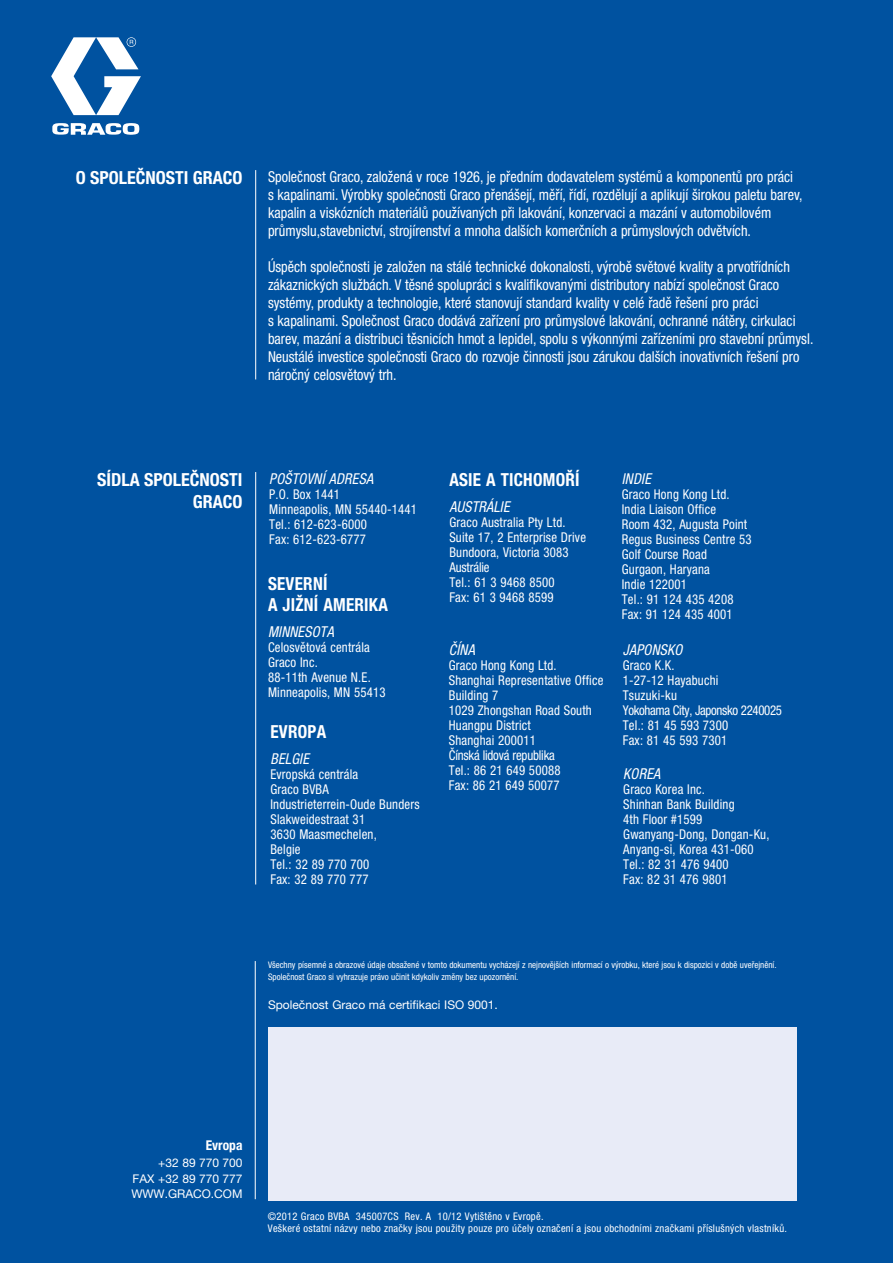
<style>
.page{position:relative;width:893px;height:1263px;background:#0052a0}
.page>*{position:absolute;margin:0;border:0;box-sizing:border-box;transform-origin:0 0}
.t1{font:700 condensed 18px/21.6px "Helvetica Neue LTCE";letter-spacing:.01em;color:#fff;scale:.95 1}
.t2{font:700 condensed 18px/21.6px "Helvetica Neue LTCE";letter-spacing:.01em;color:#fff;text-align:right}
.t3{font:condensed 15px/18px "Helvetica Neue LTCE";color:#fff;scale:.95 1}
.t4{font:italic condensed 15px "Helvetica Neue LTCE";letter-spacing:.015em;color:#fff;scale:.95 1}
.t5{font:condensed 13.5px/15px "Helvetica Neue LTCE";letter-spacing:.015em;color:#fff;scale:.95 1}
.t6{font:700 condensed 13.5px "Helvetica Neue LTCE";color:#fff}
.t7{font:12px/16.5px "Helvetica Neue CELT";color:#fff;text-align:right}
.t8{font:condensed 10.5px/12px "Helvetica Neue LTCE";letter-spacing:.025em;color:#fff}
.t9{font:condensed 9px/12px "Helvetica Neue LTCE";color:#fff}
</style>
<div class="page">
<svg style="left:51px;top:37px;width:90px;height:98px"></svg>
<div style="left:268px;top:1027px;width:529px;height:173px;background:#e8ebf7"></div>
<hr style="left:255px;top:961px;width:1px;height:238px;background:#fff">
<hr style="left:255px;top:472px;width:1px;height:412px;background:#fff">
<hr style="left:255px;top:170px;width:1px;height:209px;background:#fff">
<h1 class="t2" style="left:76px;top:167px;width:168px">O SPOLEČNOSTI GRACO</h1>
<p class="t3" style="left:268px;top:167px;width:564px">Společnost Graco, založená v roce 1926, je předním dodavatelem systémů a komponentů pro práci s kapalinami. Výrobky společnosti Graco přenášejí, měří, řídí, rozdělují a aplikují širokou paletu barev, kapalin a viskózních materiálů používaných při lakování, konzervaci a mazání v automobilovém průmyslu,stavebnictví, strojírenství a mnoha dalších komerčních a průmyslových odvětvích.</p>
<p class="t3" style="left:268px;top:257px;width:576px">Úspěch společnosti je založen na stálé technické dokonalosti, výrobě světové kvality a prvotřídních zákaznických službách. V těsné spolupráci s kvalifikovanými distributory nabízí společnost Graco systémy, produkty a technologie, které stanovují standard kvality v celé řadě řešení pro práci<br>s kapalinami. Společnost Graco dodává zařízení pro průmyslové lakování, ochranné nátěry, cirkulaci barev, mazání a distribuci těsnicích hmot a lepidel, spolu s výkonnými zařízeními pro stavební průmysl.<br>Neustálé investice společnosti Graco do rozvoje činnosti jsou zárukou dalších inovativních řešení pro náročný celosvětový trh.</p>
<h1 class="t2" style="left:97px;top:469px;width:147px">SÍDLA SPOLEČNOSTI<br>GRACO</h1>
<h1 class="t1" style="left:449px;top:469px;width:139px">ASIE A TICHOMOŘÍ</h1>
<p class="t4" style="left:449px;top:497px;width:65px">AUSTRÁLIE</p>
<p class="t5" style="left:449px;top:514px;width:145px">Graco Australia Pty Ltd.<br>Suite 17, 2 Enterprise Drive<br>Bundoora, Victoria 3083<br>Austrálie<br>Tel.: 61 3 9468 8500<br>Fax: 61 3 9468 8599</p>
<p class="t4" style="left:269px;top:470px;width:111px">POŠTOVNÍ ADRESA</p>
<p class="t5" style="left:269px;top:486px;width:157px">P.O. Box 1441<br>Minneapolis, MN 55440-1441<br>Tel.: 612-623-6000<br>Fax: 612-623-6777</p>
<p class="t4" style="left:622px;top:470px;width:32px">INDIE</p>
<p class="t5" style="left:622px;top:486px;width:138px">Graco Hong Kong Ltd.<br>India Liaison Office<br>Room 432, Augusta Point<br>Regus Business Centre 53<br>Golf Course Road<br>Gurgaon, Haryana<br>Indie 122001<br>Tel.: 91 124 435 4208<br>Fax: 91 124 435 4001</p>
<h1 class="t1" style="left:268px;top:572px;width:128px">SEVERNÍ<br>A JIŽNÍ AMERIKA</h1>
<p class="t4" style="left:268px;top:623px;width:71px">MINNESOTA</p>
<p class="t5" style="left:268px;top:639px;width:125px">Celosvětová centrála<br>Graco Inc.<br>88-11th Avenue N.E.<br>Minneapolis, MN 55413</p>
<p class="t4" style="left:449px;top:641px;width:29px">ČÍNA</p>
<p class="t4" style="left:623px;top:641px;width:64px">JAPONSKO</p>
<p class="t5" style="left:623px;top:658px;width:169px">Graco K.K.<br>1-27-12 Hayabuchi<br>Tsuzuki-ku<br>Yokohama City, Japonsko 2240025<br>Tel.: 81 45 593 7300<br>Fax: 81 45 593 7301</p>
<p class="t5" style="left:449px;top:657px;width:164px">Graco Hong Kong Ltd.<br>Shanghai Representative Office<br>Building 7<br>1029 Zhongshan Road South<br>Huangpu District<br>Shanghai 200011<br>Čínská lidová republika<br>Tel.: 86 21 649 50088<br>Fax: 86 21 649 50077</p>
<h1 class="t1" style="left:270px;top:721px;width:60px">EVROPA</h1>
<p class="t4" style="left:270px;top:750px;width:42px">BELGIE</p>
<p class="t5" style="left:270px;top:767px;width:158px">Evropská centrála<br>Graco BVBA<br>Industrieterrein-Oude Bunders<br>Slakweidestraat 31<br>3630 Maasmechelen,<br>Belgie<br>Tel.: 32 89 770 700<br>Fax: 32 89 770 777</p>
<p class="t4" style="left:623px;top:765px;width:40px">KOREA</p>
<p class="t5" style="left:623px;top:781px;width:155px">Graco Korea Inc.<br>Shinhan Bank Building<br>4th Floor #1599<br>Gwanyang-Dong, Dongan-Ku,<br>Anyang-si, Korea 431-060<br>Tel.: 82 31 476 9400<br>Fax: 82 31 476 9801</p>
<p class="t9" style="left:268px;top:959px;width:510px">Všechny písemné a obrazové údaje obsažené v tomto dokumentu vycházejí z nejnovějších informací o výrobku, které jsou k dispozici v době uveřejnění.<br>Společnost Graco si vyhrazuje právo učinit kdykoliv změny bez upozornění.</p>
<p class="t7" style="left:268px;top:996px;width:231px">Společnost Graco má certifikaci ISO 9001.</p>
<p class="t6" style="left:206px;top:1137px;width:38px">Evropa</p>
<p class="t7" style="left:133px;top:1154px;width:111px">+32 89 770 700<br>FAX +32 89 770 777</p>
<p class="t7" style="left:131px;top:1186px;width:113px">WWW.GRACO.COM</p>
<p class="t8" style="left:268px;top:1210px;width:521px">©2012 Graco BVBA 345007CS Rev. A 10/12 Vytištěno v Evropě.<br>Veškeré ostatní názvy nebo značky jsou použity pouze pro účely označení a jsou obchodními značkami příslušných vlastníků.</p>
</div>
